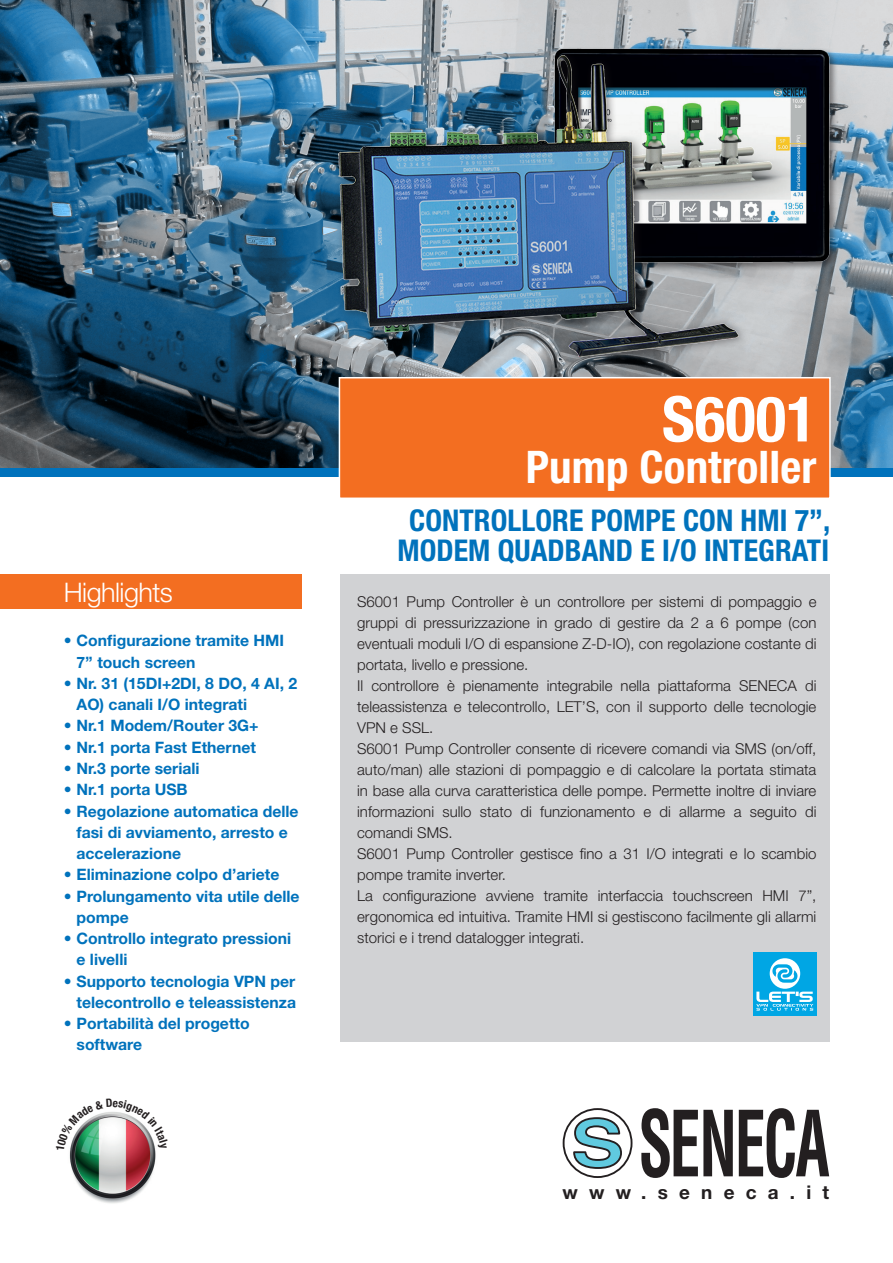
<style>
.page{position:relative;width:893px;height:1263px;background:#fff}
.page>*{position:absolute;margin:0;border:0;box-sizing:border-box;transform-origin:0 0}
.t1{font:700 condensed 63px "Helvetica Neue";letter-spacing:.005em;color:#fff}
.t2{font:700 condensed 45px "Helvetica Neue";letter-spacing:.005em;color:#fff}
.t3{font:700 condensed 30px/30px "Helvetica Neue";letter-spacing:.005em;color:#0072bc;text-align:center}
.t4{font:300 27px "Helvetica Neue";letter-spacing:-.02em;color:#fff}
.t5{font:700 18.9px "Helvetica Neue";letter-spacing:.595em;color:#231f20}
.t6{font:700 15.75px/21.3px "Helvetica Neue";color:#0072bc}
.t7{font:300 15px/21px "Helvetica Neue";color:#231f20}
</style>
<div class="page">
<svg style="left:0;top:0;width:893px;height:468px;background:#52748b"></svg>
<div style="left:0;top:468px;width:893px;height:8px;background:#0072bc"></div>
<div style="left:338px;top:376px;width:493px;height:122px;background:#f36e21"></div>
<div style="left:0;top:574px;width:302px;height:34px;background:#f36e21"></div>
<div style="left:340px;top:574px;width:489px;height:468px;background:#d1d2d4"></div>
<svg style="left:641px;top:1108px;width:92px;height:70px"></svg>
<svg style="left:739px;top:1108px;width:90px;height:70px"></svg>
<svg style="left:564px;top:1109px;width:68px;height:68px"></svg>
<div style="left:563px;top:1108px;width:69px;height:70px;border:2px solid #231f20;border-radius:50%"></div>
<svg style="left:572px;top:1116px;width:51px;height:54px"></svg>
<img style="left:64px;top:1107px;width:97px;height:98px;border-radius:49px">
<div style="left:554px;top:47px;width:284px;height:225px;background:#231f20;opacity:.5"></div>
<img style="left:555px;top:48px;width:274px;height:215px">
<div style="left:333px;top:49px;width:416px;height:318px;background:#231f20;opacity:.5"></div>
<img style="left:339px;top:55px;width:400px;height:301px">
<div style="left:753px;top:952px;width:63px;height:64px;background:#00a6e4"></div>
<div style="left:770px;top:958px;width:30px;height:31px;background:#fff;border-radius:50%"></div>
<svg style="left:772px;top:964px;width:25px;height:19px"></svg>
<svg style="left:756px;top:991px;width:57px;height:19px"></svg>
<svg style="left:64px;top:1107px;width:97px;height:44px"></svg>
<h3 class="t4" style="left:64px;top:576px;width:111px">Highlights</h3>
<p class="t6" style="left:77px;top:630px;width:209px;text-indent:-13px">• Configurazione tramite HMI<br>7’’ touch screen</p>
<p class="t6" style="left:77px;top:672px;width:222px;text-indent:-13px">• Nr. 31 (15DI+2DI, 8 DO, 4 AI, 2<br>AO) canali I/O integrati</p>
<p class="t6" style="left:64px;top:715px;width:196px">• Nr.1 Modem/Router 3G+</p>
<p class="t6" style="left:64px;top:736px;width:194px">• Nr.1 porta Fast Ethernet</p>
<p class="t6" style="left:64px;top:757px;width:137px">• Nr.3 porte seriali</p>
<p class="t6" style="left:64px;top:779px;width:125px">• Nr.1 porta USB</p>
<p class="t6" style="left:77px;top:800px;width:224px;text-indent:-13px">• Regolazione automatica delle fasi di avviamento, arresto e accelerazione</p>
<p class="t6" style="left:64px;top:864px;width:217px">• Eliminazione colpo d’ariete</p>
<p class="t6" style="left:77px;top:885px;width:225px;text-indent:-13px">• Prolungamento vita utile delle pompe</p>
<p class="t6" style="left:77px;top:927px;width:216px;text-indent:-13px">• Controllo integrato pressioni e livelli</p>
<p class="t6" style="left:64px;top:970px;width:234px;text-align:right">• Supporto tecnologia VPN per telecontrollo e teleassistenza</p>
<p class="t6" style="left:77px;top:1012px;width:175px;text-indent:-13px">• Portabilità del progetto software</p>
<h1 class="t1" style="left:662px;top:381px;width:156px">S6001</h1>
<h2 class="t2" style="left:526px;top:440px;width:292px">Pump Controller</h2>
<h3 class="t3" style="left:397px;top:505px;width:434px">CONTROLLORE POMPE CON HMI 7’’,<br>MODEM QUADBAND E I/O INTEGRATI</h3>
<p class="t7" style="left:357px;top:590px;width:461px">S6001 Pump Controller è un controllore per sistemi di pompaggio e gruppi di pressurizzazione in grado di gestire da 2 a 6 pompe (con eventuali moduli I/O di espansione Z-D-IO), con regolazione costante di portata, livello e pressione.<br>Il controllore è pienamente integrabile nella piattaforma SENECA di teleassistenza e telecontrollo, LET’S, con il supporto delle tecnologie VPN e SSL.<br>S6001 Pump Controller consente di ricevere comandi via SMS (on/off, auto/man) alle stazioni di pompaggio e di calcolare la portata stimata in base alla curva caratteristica delle pompe. Permette inoltre di inviare informazioni sullo stato di funzionamento e di allarme a seguito di comandi SMS.<br>S6001 Pump Controller gestisce fino a 31 I/O integrati e lo scambio pompe tramite inverter.<br>La configurazione avviene tramite interfaccia touchscreen HMI 7”, ergonomica ed intuitiva. Tramite HMI si gestiscono facilmente gli allarmi storici e i trend datalogger integrati.</p>
<p class="t5" style="left:562px;top:1180px;width:268px">www.seneca.it</p>
</div>
